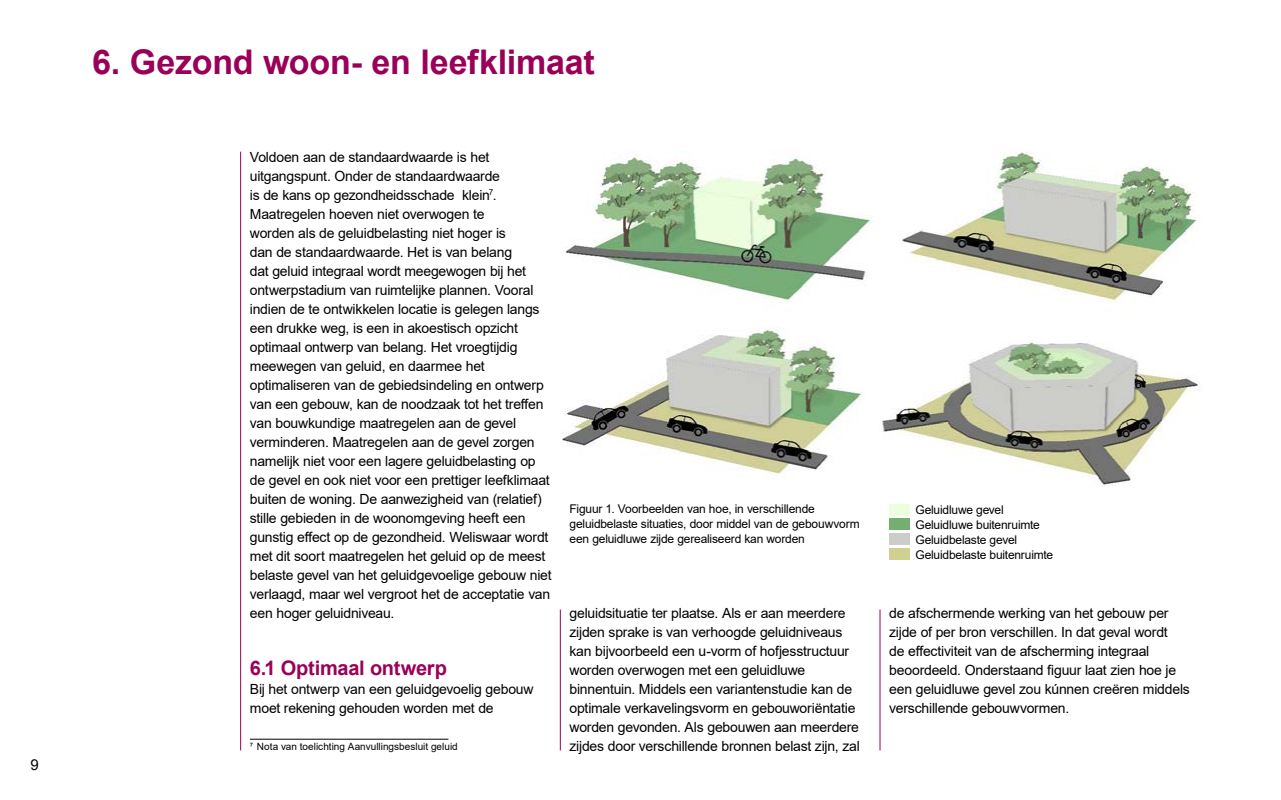
<style>
.page{position:relative;width:1281px;height:800px;background:#fff}
.page>*{position:absolute;margin:0;border:0;box-sizing:border-box;transform-origin:0 0}
.Hoofdstukkop_Aalsmeer{font:700 34px "Arial";letter-spacing:-.005em;color:#9b0058}
.Tussenkop_Aalsmeer{font:700 20px "Arial";letter-spacing:-.01em;color:#9b0058}
.t1{font:15px "Arial";color:#000}
.Body_Aalsmeer{font:14px/19px "Arial";letter-spacing:-.015em;color:#000}
.Bijschrift_Aalsmeer{font:12px/15px "Arial";letter-spacing:-.015em;color:#000}
.Voetnoot{font:10px "Arial";color:#000}
</style>
<div class="page">
<hr style="left:240px;top:152px;width:1px;height:598px;background:#9b0058">
<hr style="left:560px;top:609px;width:1px;height:141px;background:#9b0058">
<hr style="left:879px;top:609px;width:1px;height:141px;background:#9b0058">
<hr style="left:250px;top:739px;width:198px;height:1px;background:#000">
<img style="left:562px;top:152px;width:636px;height:367px">
<div style="left:889px;top:548px;width:20px;height:12px;background:#d0d090"></div>
<div style="left:889px;top:533px;width:20px;height:12px;background:#ccccca"></div>
<div style="left:889px;top:519px;width:20px;height:11px;background:#74af6f"></div>
<div style="left:889px;top:504px;width:20px;height:11px;background:#edfede"></div>
<p class="t1" style="left:30px;top:754px;width:10px">9</p>
<h1 class="Hoofdstukkop_Aalsmeer" style="left:92px;top:38px;width:504px">6. Gezond woon- en leefklimaat</h1>
<p class="Body_Aalsmeer" style="left:250px;top:147px;width:303px">Voldoen aan de standaardwaarde is het uitgangspunt. Onder de standaardwaarde<br>is de kans op gezondheidsschade klein<sup>7</sup>.<br>Maatregelen hoeven niet overwogen te<br>worden als de geluidbelasting niet hoger is<br>dan de standaardwaarde. Het is van belang<br>dat geluid integraal wordt meegewogen bij het ontwerpstadium van ruimtelijke plannen. Vooral indien de te ontwikkelen locatie is gelegen langs een drukke weg, is een in akoestisch opzicht optimaal ontwerp van belang. Het vroegtijdig meewegen van geluid, en daarmee het optimaliseren van de gebiedsindeling en ontwerp van een gebouw, kan de noodzaak tot het treffen van bouwkundige maatregelen aan de gevel verminderen. Maatregelen aan de gevel zorgen namelijk niet voor een lagere geluidbelasting op de gevel en ook niet voor een prettiger leefklimaat buiten de woning. De aanwezigheid van (relatief) stille gebieden in de woonomgeving heeft een gunstig effect op de gezondheid. Weliswaar wordt met dit soort maatregelen het geluid op de meest belaste gevel van het geluidgevoelige gebouw niet verlaagd, maar wel vergroot het de acceptatie van een hoger geluidniveau.</p>
<p class="Tussenkop_Aalsmeer" style="left:250px;top:653px;width:198px">6.1 Optimaal ontwerp</p>
<p class="Body_Aalsmeer" style="left:250px;top:679px;width:285px">Bij het ontwerp van een geluidgevoelig gebouw moet rekening gehouden worden met de</p>
<p class="Voetnoot" style="left:250px;top:740px;width:209px">⁷ Nota van toelichting Aanvullingsbesluit geluid</p>
<p class="Bijschrift_Aalsmeer" style="left:569px;top:501px;width:291px">Figuur 1. Voorbeelden van hoe, in verschillende geluidbelaste situaties, door middel van de gebouwvorm een geluidluwe zijde gerealiseerd kan worden</p>
<p class="Bijschrift_Aalsmeer" style="left:915px;top:502px;width:90px">Geluidluwe gevel</p>
<p class="Bijschrift_Aalsmeer" style="left:915px;top:517px;width:126px">Geluidluwe buitenruimte</p>
<p class="Bijschrift_Aalsmeer" style="left:915px;top:532px;width:103px">Geluidbelaste gevel</p>
<p class="Bijschrift_Aalsmeer" style="left:915px;top:547px;width:139px">Geluidbelaste buitenruimte</p>
<p class="Body_Aalsmeer" style="left:569px;top:603px;width:292px">geluidsituatie ter plaatse. Als er aan meerdere zijden sprake is van verhoogde geluidniveaus kan bijvoorbeeld een u-vorm of hofjesstructuur worden overwogen met een geluidluwe binnentuin. Middels een variantenstudie kan de optimale verkavelingsvorm en gebouworiëntatie worden gevonden. Als gebouwen aan meerdere zijdes door verschillende bronnen belast zijn, zal</p>
<p class="Body_Aalsmeer" style="left:889px;top:603px;width:302px">de afschermende werking van het gebouw per zijde of per bron verschillen. In dat geval wordt<br>de effectiviteit van de afscherming integraal beoordeeld. Onderstaand figuur laat zien hoe je een geluidluwe gevel zou kúnnen creëren middels verschillende gebouwvormen.</p>
</div>
